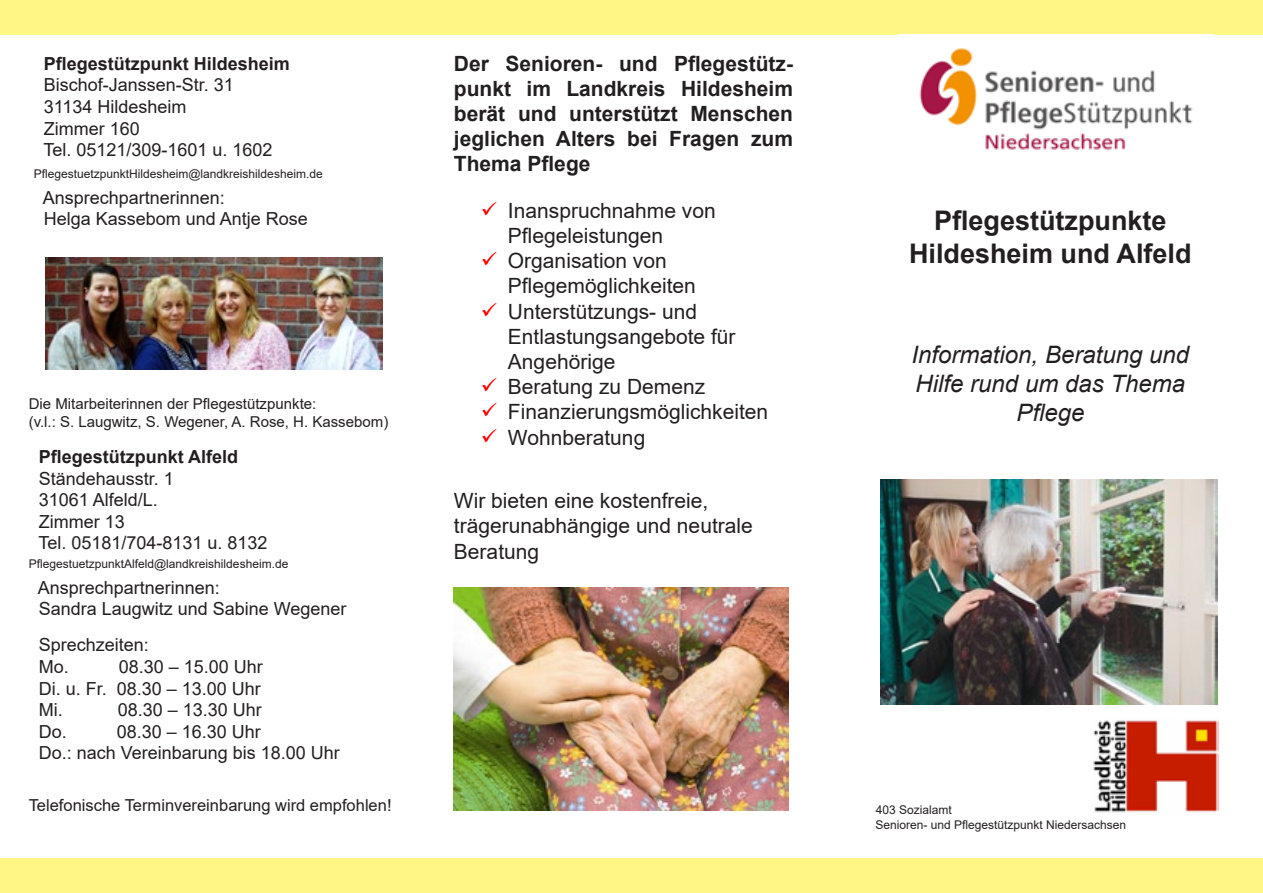
<style>
.page{position:relative;width:1263px;height:893px;background:#fff}
.page>*{position:absolute;margin:0;border:0;box-sizing:border-box;transform-origin:0 0}
.t1{font:700 27px/32.4px "Arial";color:#231f20;text-align:center}
.t2{font:italic 24px/28.8px "Arial";color:#231f20;text-align:center}
.t3{font:21px/25.2px "Arial";color:#231f20}
.t4{font:700 21px/25.2px "Arial";color:#231f20;text-align:justify}
.t5{font:18px/21.6px "Arial";color:#231f20}
.t6{font:700 18px "Arial";color:#231f20}
.t7{font:16.5px "Arial";color:#231f20}
.t8{font:15px/18px "Arial";color:#231f20}
.t9{font:12px/14.4px "Arial";color:#231f20}
.s1{color:#f00}
</style>
<div class="page">
<div style="left:0;top:0;width:1263px;height:34px;background:#fff685"></div>
<div style="left:0;top:859px;width:1263px;height:34px;background:#fff685"></div>
<img style="left:45px;top:257px;width:338px;height:112px">
<img style="left:454px;top:588px;width:335px;height:223px">
<img style="left:919px;top:48px;width:274px;height:102px">
<img style="left:880px;top:479px;width:338px;height:225px">
<img style="left:1093px;top:720px;width:125px;height:93px">
<p class="t6" style="left:44px;top:51px;width:248px">Pflegestützpunkt Hildesheim</p>
<p class="t5" style="left:43px;top:74px;width:231px">Bischof-Janssen-Str. 31<br>31134 Hildesheim<br>Zimmer 160<br>Tel. 05121/309-1601 u. 1602</p>
<p class="t9" style="left:34px;top:166px;width:290px">PflegestuetzpunktHildesheim@landkreishildesheim.de</p>
<p class="t5" style="left:43px;top:186px;width:267px">Ansprechpartnerinnen:<br>Helga Kassebom und Antje Rose</p>
<p class="t8" style="left:29px;top:395px;width:361px">Die Mitarbeiterinnen der Pflegestützpunkte:<br>(v.l.: S. Laugwitz, S. Wegener, A. Rose, H. Kassebom)</p>
<p class="t6" style="left:39px;top:444px;width:201px">Pflegestützpunkt Alfeld</p>
<p class="t5" style="left:38px;top:467px;width:231px">Ständehausstr. 1<br>31061 Alfeld/L.<br>Zimmer 13<br>Tel. 05181/704-8131 u. 8132</p>
<p class="t9" style="left:29px;top:556px;width:261px">PflegestuetzpunktAlfeld@landkreishildesheim.de</p>
<p class="t5" style="left:38px;top:577px;width:310px">Ansprechpartnerinnen:<br>Sandra Laugwitz und Sabine Wegener</p>
<p class="t5" style="left:39px;top:634px;width:112px">Sprechzeiten:<br>Mo.</p>
<p class="t5" style="left:39px;top:656px;width:226px;text-align:justify;text-indent:80px">08.30 – 15.00 Uhr Di. u. Fr. 08.30 – 13.00 Uhr Mi.</p>
<p class="t5" style="left:118px;top:699px;width:146px">08.30 – 13.30 Uhr</p>
<p class="t5" style="left:39px;top:721px;width:303px;text-align:center">08.30 – 16.30 Uhr<br>Do.: nach Vereinbarung bis 18.00 Uhr</p>
<p class="t7" style="left:29px;top:793px;width:364px">Telefonische Terminvereinbarung wird empfohlen!</p>
<p class="t5" style="left:39px;top:721px;width:30px">Do.</p>
<p class="t4" style="left:454px;top:51px;width:341px">Der Senioren- und Pflegestütz&shy;punkt im Landkreis Hildesheim berät und unterstützt Menschen jeglichen Alters bei Fragen zum Thema Pflege</p>
<p class="t3" style="left:508px;top:198px;width:209px;text-indent:-27px"><span class="s1">✓</span> Inanspruchnahme von<br>Pflegeleistungen</p>
<p class="t3" style="left:508px;top:248px;width:189px;text-indent:-27px"><span class="s1">✓</span> Organisation von<br>Pflegemöglichkeiten</p>
<p class="t3" style="left:508px;top:299px;width:229px;text-indent:-27px"><span class="s1">✓</span> Unterstützungs- und<br>Entlastungsangebote für<br>Angehörige</p>
<p class="t3" style="left:481px;top:374px;width:226px"><span class="s1">✓</span> Beratung zu Demenz</p>
<p class="t3" style="left:481px;top:399px;width:289px"><span class="s1">✓</span> Finanzierungsmöglichkeiten</p>
<p class="t3" style="left:481px;top:425px;width:166px"><span class="s1">✓</span> Wohnberatung</p>
<p class="t3" style="left:454px;top:488px;width:300px">Wir bieten eine kostenfreie, trägerunabhängige und neutrale<br>Beratung</p>
<h1 class="t1" style="left:909px;top:205px;width:284px">Pflegestützpunkte<br>Hildesheim und Alfeld</h1>
<h2 class="t2" style="left:911px;top:341px;width:279px">Information, Beratung und<br>Hilfe rund um das Thema<br>Pflege</h2>
<p class="t9" style="left:875px;top:803px;width:252px">403 Sozialamt<br>Senioren- und Pflegestützpunkt Niedersachsen</p>
</div>
